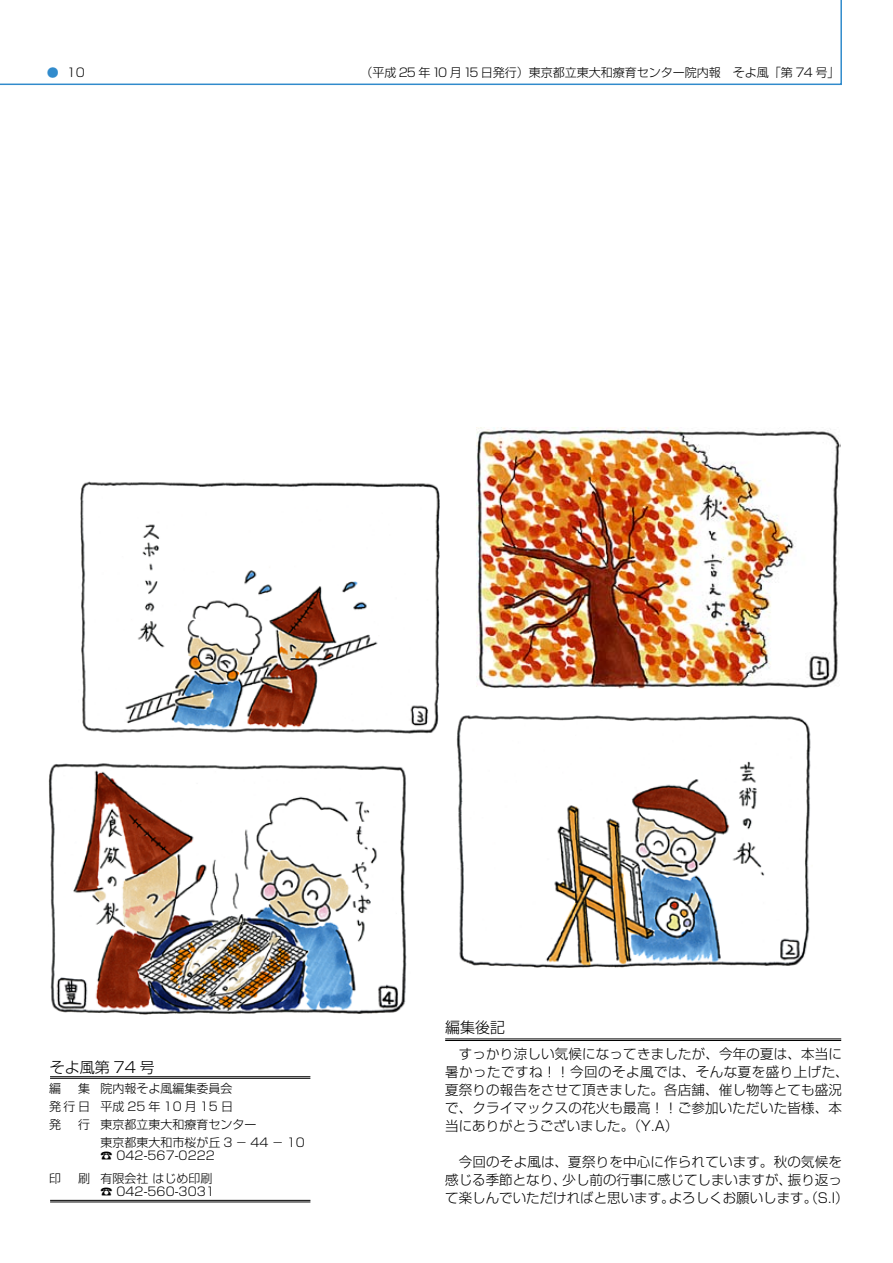
<style>
.page{position:relative;width:893px;height:1263px;background:#fff}
.page>*{position:absolute;margin:0;border:0;box-sizing:border-box;transform-origin:0 0}
.t1{font:300 15px "Shin Go";color:#000}
.t2{font:300 13.5px/18px "Shin Go";letter-spacing:.015em;color:#000}
.t3{font:300 12px/18px "Shin Go";color:#000}
.s1{color:#318bcc}
</style>
<div class="page">
<svg style="left:0;top:0;width:842px;height:85px"></svg>
<img style="left:477px;top:428px;width:363px;height:260px">
<img style="left:456px;top:715px;width:355px;height:252px">
<img style="left:80px;top:481px;width:360px;height:253px">
<img style="left:48px;top:763px;width:359px;height:251px">
<hr style="left:50px;top:1076px;width:260px;height:1px;background:#000">
<hr style="left:50px;top:1078px;width:260px;height:1px;background:#000">
<hr style="left:50px;top:1200px;width:260px;height:1px;background:#000">
<hr style="left:50px;top:1201px;width:260px;height:1px;background:#000">
<hr style="left:445px;top:1038px;width:396px;height:1px;background:#000">
<hr style="left:445px;top:1040px;width:396px;height:1px;background:#000">
<p class="t3" style="left:47px;top:63px;width:40px"><span class="s1">●</span> 10</p>
<p class="t3" style="left:360px;top:63px;width:481px">（平成 25 年10 月15 日発行）東京都立東大和療育センター院内報　そよ風「第 74 号」</p>
<p class="t1" style="left:50px;top:1058px;width:107px">そよ風第 74 号</p>
<p class="t3" style="left:49px;top:1078px;width:13px">編</p>
<p class="t3" style="left:49px;top:1078px;width:42px;text-align:justify;text-indent:29px">集発行日発</p>
<p class="t3" style="left:78px;top:1114px;width:13px">行</p>
<p class="t3" style="left:49px;top:1168px;width:13px">印</p>
<p class="t3" style="left:78px;top:1168px;width:13px">刷</p>
<p class="t3" style="left:100px;top:1078px;width:206px">院内報そよ風編集委員会<br>平成25年10月15日<br>東京都立東大和療育センター<br>東京都東大和市桜が丘 3 − 44 − 10</p>
<p class="t3" style="left:100px;top:1144px;width:116px;line-height:22.5px">☎ 042-567-0222有限会社 はじめ印刷</p>
<p class="t3" style="left:100px;top:1182px;width:116px">☎ 042-560-3031</p>
<p class="t1" style="left:445px;top:1018px;width:61px">編集後記</p>
<p class="t2" style="left:445px;top:1044px;width:405px">　すっかり涼しい気候になってきましたが、今年の夏は、本当に暑かったですね！！今回のそよ風では、そんな夏を盛り上げた、夏祭りの報告をさせて頂きました。各店舗、催し物等とても盛況で、クライマックスの花火も最高！！ご参加いただいた皆様、本当にありがとうございました。（Y.A）</p>
<p class="t2" style="left:445px;top:1152px;width:405px">　今回のそよ風は、夏祭りを中心に作られています。秋の気候を感じる季節となり、少し前の行事に感じてしまいますが、振り返って楽しんでいただければと思います。よろしくお願いします。（S.I）</p>
</div>
